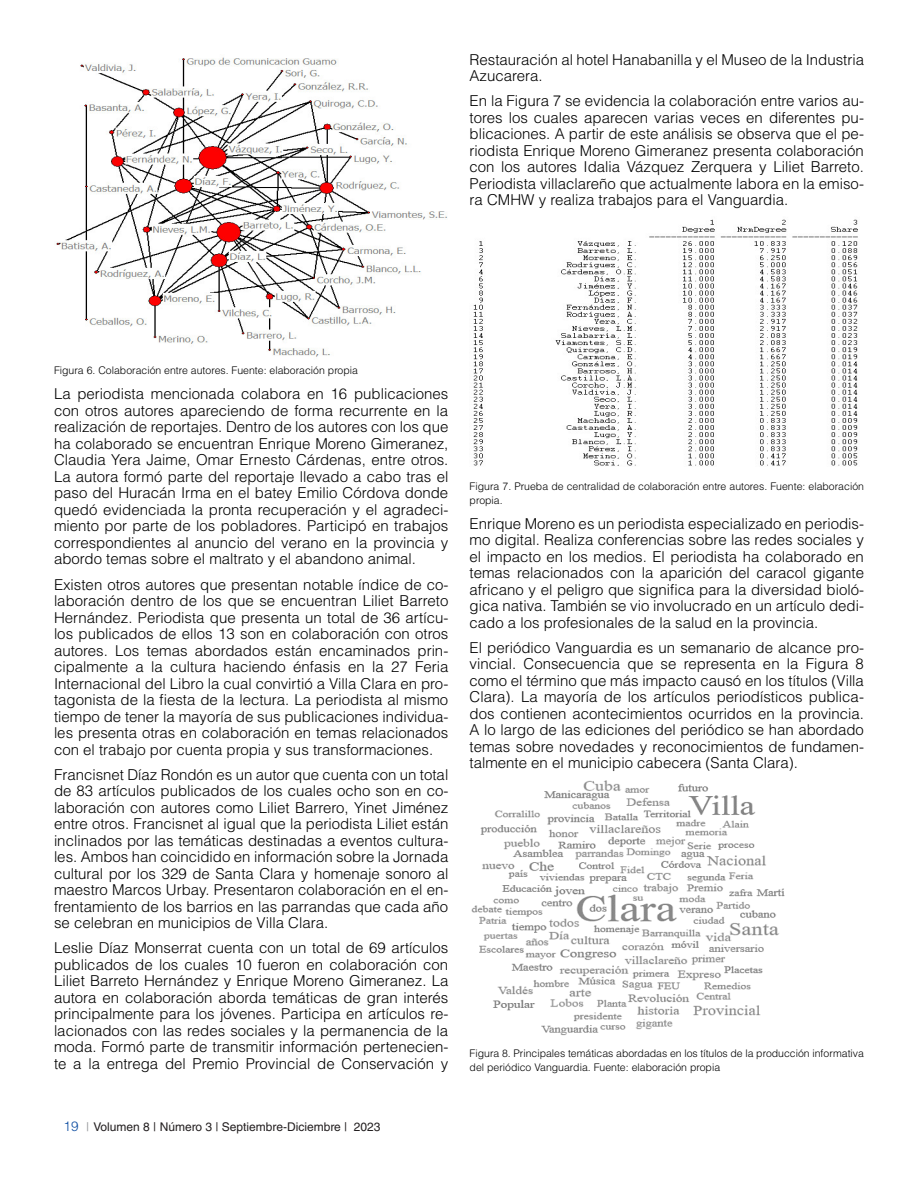
<style>
.page{position:relative;width:918px;height:1188px;background:#fff}
.page>*{position:absolute;margin:0;border:0;box-sizing:border-box;transform-origin:0 0}
.TEXTO{font:300 15px/16.5px "Helvetica LT Std";color:#000;text-align:justify}
.t1{font:12px "Helvetica LT Std";color:#231f20}
.pie_de_foto{font:300 10.5px/13.5px "Helvetica LT Std";color:#000}
.s1{font-weight:300;font-size:13.5px;color:#0d4da1}
.s2{color:#999b9e}
</style>
<div class="page">
<img style="left:56px;top:57px;width:391px;height:300px">
<img style="left:473px;top:219px;width:385px;height:247px">
<img style="left:471px;top:780px;width:314px;height:256px">
<p class="TEXTO" style="left:470px;top:51px;width:396px">Restauración al hotel Hanabanilla y el Museo de la Industria<br>Azucarera.</p>
<p class="TEXTO" style="left:470px;top:93px;width:396px">En la Figura 7 se evidencia la colaboración entre varios au&shy;tores los cuales aparecen varias veces en diferentes pu&shy;blicaciones. A partir de este análisis se observa que el pe&shy;riodista Enrique Moreno Gimeranez presenta colaboración con los autores Idalia Vázquez Zerquera y Liliet Barreto.<br>Periodista villaclareño que actualmente labora en la emiso&shy;ra CMHW y realiza trabajos para el Vanguardia.</p>
<p class="pie_de_foto" style="left:54px;top:364px;width:306px">Figura 6. Colaboración entre autores. Fuente: elaboración propia</p>
<p class="TEXTO" style="left:54px;top:386px;width:396px">La periodista mencionada colabora en 16 publicaciones con otros autores apareciendo de forma recurrente en la realización de reportajes. Dentro de los autores con los que ha colaborado se encuentran Enrique Moreno Gimeranez, Claudia Yera Jaime, Omar Ernesto Cárdenas, entre otros.<br>La autora formó parte del reportaje llevado a cabo tras el paso del Huracán Irma en el batey Emilio Córdova donde quedó evidenciada la pronta recuperación y el agradeci&shy;miento por parte de los pobladores. Participó en trabajos correspondientes al anuncio del verano en la provincia y abordo temas sobre el maltrato y el abandono animal.</p>
<p class="TEXTO" style="left:54px;top:576px;width:396px">Existen otros autores que presentan notable índice de co&shy;laboración dentro de los que se encuentran Liliet Barreto Hernández. Periodista que presenta un total de 36 artícu&shy;los publicados de ellos 13 son en colaboración con otros autores. Los temas abordados están encaminados prin&shy;cipalmente a la cultura haciendo énfasis en la 27 Feria Internacional del Libro la cual convirtió a Villa Clara en pro&shy;tagonista de la fiesta de la lectura. La periodista al mismo tiempo de tener la mayoría de sus publicaciones individua&shy;les presenta otras en colaboración en temas relacionados con el trabajo por cuenta propia y sus transformaciones.</p>
<p class="TEXTO" style="left:54px;top:766px;width:396px">Francisnet Díaz Rondón es un autor que cuenta con un total de 83 artículos publicados de los cuales ocho son en co&shy;laboración con autores como Liliet Barrero, Yinet Jiménez entre otros. Francisnet al igual que la periodista Liliet están inclinados por las temáticas destinadas a eventos cultura&shy;les. Ambos han coincidido en información sobre la Jornada cultural por los 329 de Santa Clara y homenaje sonoro al maestro Marcos Urbay. Presentaron colaboración en el en&shy;frentamiento de los barrios en las parrandas que cada año se celebran en municipios de Villa Clara.</p>
<p class="TEXTO" style="left:54px;top:939px;width:396px">Leslie Díaz Monserrat cuenta con un total de 69 artículos publicados de los cuales 10 fueron en colaboración con Liliet Barreto Hernández y Enrique Moreno Gimeranez. La autora en colaboración aborda temáticas de gran interés principalmente para los jóvenes. Participa en artículos re&shy;lacionados con las redes sociales y la permanencia de la moda. Formó parte de transmitir información pertenecien&shy;te a la entrega del Premio Provincial de Conservación y</p>
<p class="t1" style="left:64px;top:1120px;width:319px"><span class="s1">19</span> <span class="s2">|</span> Volumen 8 | Número 3 | Septiembre-Diciembre | 2023</p>
<p class="pie_de_foto" style="left:470px;top:480px;width:396px">Figura 7. Prueba de centralidad de colaboración entre autores. Fuente: elaboración propia.</p>
<p class="TEXTO" style="left:470px;top:515px;width:396px">Enrique Moreno es un periodista especializado en periodis&shy;mo digital. Realiza conferencias sobre las redes sociales y el impacto en los medios. El periodista ha colaborado en temas relacionados con la aparición del caracol gigante africano y el peligro que significa para la diversidad bioló&shy;gica nativa. También se vio involucrado en un artículo dedi&shy;cado a los profesionales de la salud en la provincia.</p>
<p class="TEXTO" style="left:470px;top:639px;width:396px">El periódico Vanguardia es un semanario de alcance pro&shy;vincial. Consecuencia que se representa en la Figura 8 como el término que más impacto causó en los títulos (Villa Clara). La mayoría de los artículos periodísticos publica&shy;dos contienen acontecimientos ocurridos en la provincia.<br>A lo largo de las ediciones del periódico se han abordado temas sobre novedades y reconocimientos de fundamen&shy;talmente en el municipio cabecera (Santa Clara).</p>
<p class="pie_de_foto" style="left:470px;top:1047px;width:396px">Figura 8. Principales temáticas abordadas en los títulos de la producción informativa del periódico Vanguardia. Fuente: elaboración propia</p>
</div>
